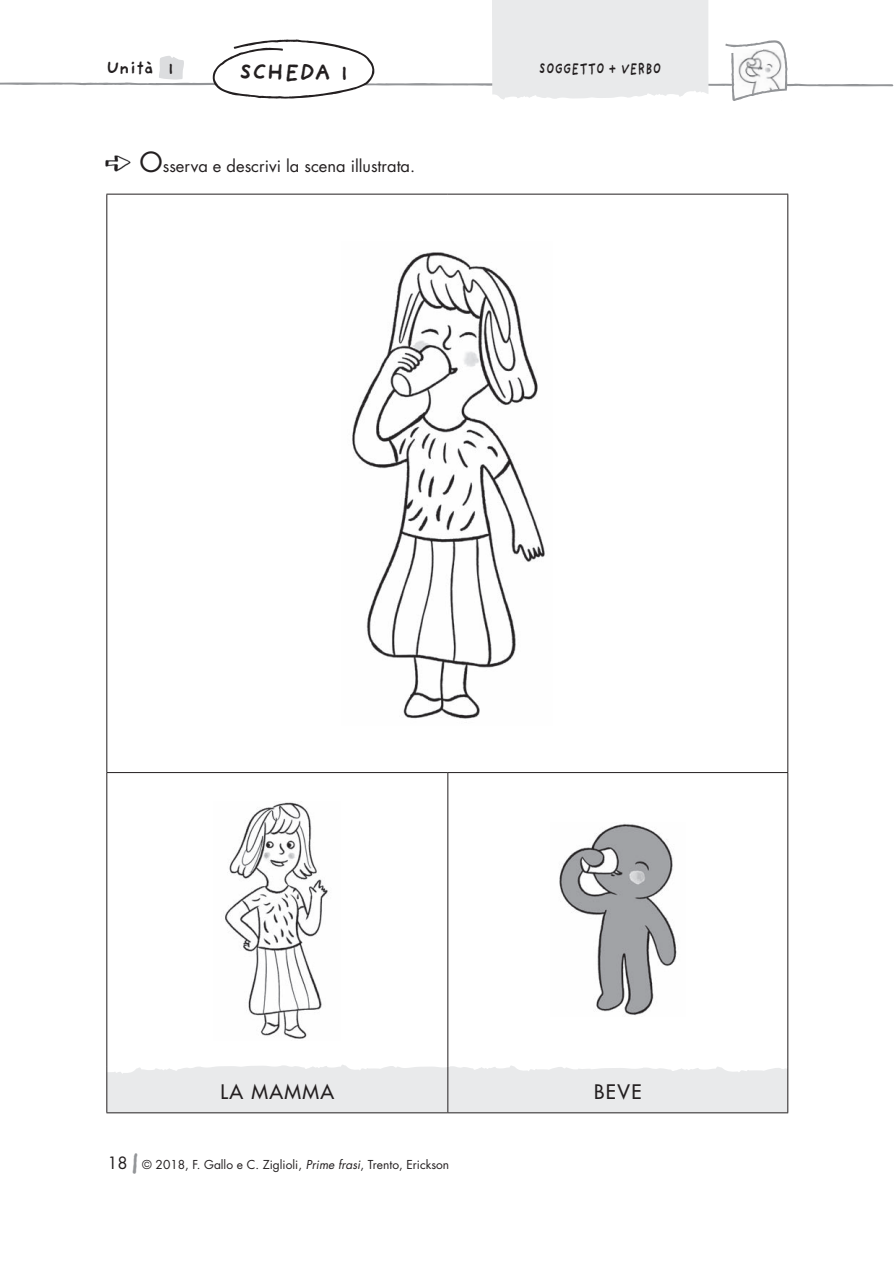
<style>
.page{position:relative;width:894px;height:1263px;background:#fff}
.page>*{position:absolute;margin:0;border:0;box-sizing:border-box;transform-origin:0 0}
.t1{font:700 23.4px "Providence Sans Pro";color:#231f20}
.t2{font:500 19.5px "Futura Std";letter-spacing:.07em;color:#231f20}
.t3{font:700 18px "Providence Sans Pro";color:#231f20}
.t4{font:16.5px "Futura Std";color:#231f20}
.t5{font:700 16.2px "Providence Sans Pro";letter-spacing:.01em;color:#231f20;scale:.74 1}
.t6{font:12px "Futura Std";color:#231f20}
.s1{font-size:27px}
.s2{font-family:"Providence Sans Pro";font-weight:700;font-size:27px;color:#939598}
.s3{font-style:italic}
</style>
<div class="page">
<svg style="left:107px;top:1064px;width:680px;height:48px;background:#eaebec"></svg>
<img style="left:105px;top:156px;width:26px;height:15px">
<hr style="left:447px;top:1066px;width:1px;height:46px;background:#231f20">
<hr style="left:447px;top:773px;width:1px;height:293px;background:#231f20">
<hr style="left:106px;top:772px;width:342px;height:1px;background:#231f20">
<hr style="left:448px;top:772px;width:340px;height:1px;background:#231f20">
<hr style="left:106px;top:194px;width:342px;height:1px;background:#231f20">
<hr style="left:106px;top:194px;width:1px;height:578px;background:#231f20">
<hr style="left:448px;top:194px;width:340px;height:1px;background:#231f20">
<hr style="left:787px;top:194px;width:1px;height:578px;background:#231f20">
<hr style="left:106px;top:773px;width:1px;height:293px;background:#231f20">
<hr style="left:787px;top:773px;width:1px;height:293px;background:#231f20">
<hr style="left:106px;top:1066px;width:1px;height:46px;background:#231f20">
<hr style="left:787px;top:1066px;width:1px;height:46px;background:#231f20">
<hr style="left:106px;top:1112px;width:342px;height:1px;background:#231f20">
<hr style="left:448px;top:1112px;width:340px;height:1px;background:#231f20">
<img style="left:352px;top:252px;width:193px;height:467px">
<img style="left:225px;top:802px;width:103px;height:237px">
<img style="left:559px;top:824px;width:118px;height:192px">
<svg style="left:0;top:0;width:894px;height:101px"></svg>
<h3 class="t3" style="left:106px;top:58px;width:69px">Unità 1</h3>
<h1 class="t1" style="left:239px;top:58px;width:111px">SCHEDA 1</h1>
<h3 class="t4" style="left:139px;top:155px;width:277px"><span class="s1">O</span>sserva e descrivi la scena illustrata.</h3>
<h3 class="t5" style="left:539px;top:59px;width:167px">SOGGETTO + VERBO</h3>
<h2 class="t2" style="left:220px;top:1079px;width:115px">LA MAMMA</h2>
<h2 class="t2" style="left:594px;top:1079px;width:49px">BEVE</h2>
<h3 class="t4" style="left:107px;top:1152px;width:33px">18 <span class="s2">|</span></h3>
<p class="t6" style="left:142px;top:1156px;width:308px">© 2018, F. Gallo e C. Ziglioli, <span class="s3">Prime frasi</span>, Trento, Erickson</p>
</div>
